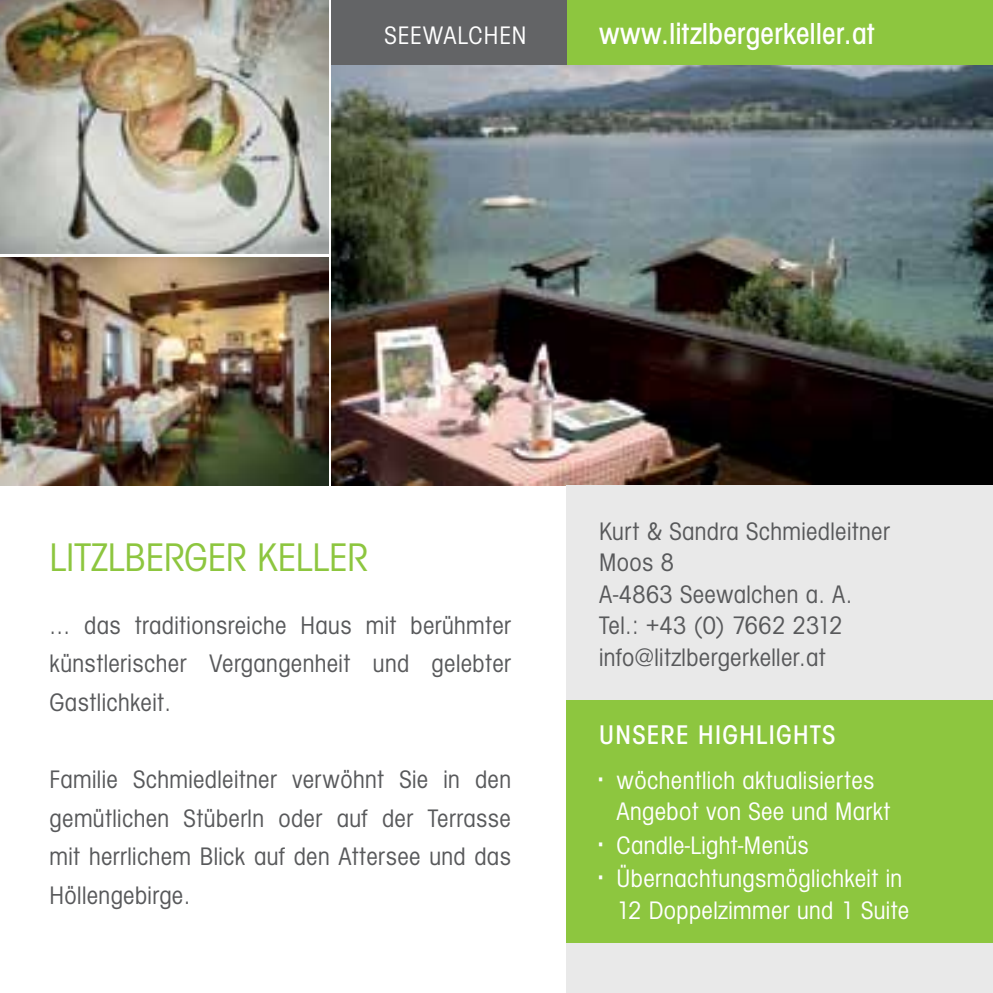
<style>
.page{position:relative;width:993px;height:993px;background:#fff}
.page>*{position:absolute;margin:0;border:0;box-sizing:border-box;transform-origin:0 0}
.t1{font:condensed 41.3px "Avant Gard";color:#8dc63f}
.t2{font:500 condensed 31.5px "Avant Gard";letter-spacing:.015em;color:#fff}
.t3{font:500 condensed 28px "Avant Gard";letter-spacing:.05em;color:#fff}
.t4{font:condensed 26.25px/38.5px "Avant Gard";letter-spacing:.015em;color:#58595b;text-align:justify}
.t5{font:condensed 26.25px "Avant Gard";letter-spacing:.015em;color:#fff}
.t6{font:condensed 26.25px "Avant Gard";letter-spacing:.04em;color:#fff}
.s1{font-weight:500;font-size:28px}
</style>
<div class="page">
<img style="left:331px;top:65px;width:661px;height:420px">
<img style="left:0;top:0;width:328px;height:254px">
<img style="left:0;top:257px;width:328px;height:228px">
<div style="left:566px;top:485px;width:426px;height:507px;background:#e9e9e9"></div>
<div style="left:566px;top:699px;width:426px;height:242px;background:#8dc63f"></div>
<div style="left:566px;top:0;width:426px;height:65px;background:#8dc63f"></div>
<div style="left:331px;top:0;width:235px;height:65px;background:#636466"></div>
<p class="t6" style="left:384px;top:20px;width:143px">Seewalchen</p>
<p class="t2" style="left:599px;top:15px;width:277px">www.litzlbergerkeller.at</p>
<h1 class="t1" style="left:50px;top:534px;width:298px">LITZLBERGER KELLER</h1>
<p class="t4" style="left:50px;top:606px;width:463px">... das traditionsreiche Haus mit berühmter künstlerischer Vergangenheit und gelebter Gastlichkeit.</p>
<p class="t4" style="left:50px;top:760px;width:463px">Familie Schmiedleitner verwöhnt Sie in den gemütlichen Stüberln oder auf der Terrasse mit herrlichem Blick auf den Attersee und das Höllengebirge.</p>
<p class="t4" style="left:599px;top:515px;width:292px;line-height:31.5px;text-align:left">Kurt &amp; Sandra Schmiedleitner<br>Moos 8<br>A-4863 Seewalchen a. A.<br>Tel.: +43 (0) 7662 2312 info@litzlbergerkeller.at</p>
<p class="t3" style="left:599px;top:718px;width:238px">unsere Highlights</p>
<p class="t5" style="left:599px;top:764px;width:277px"><span class="s1">·</span> wöchentlich aktualisiertes</p>
<p class="t5" style="left:599px;top:796px;width:293px">Angebot von See und Markt</p>
<p class="t5" style="left:599px;top:830px;width:211px"><span class="s1">·</span> Candle-Light-Menüs</p>
<p class="t5" style="left:599px;top:863px;width:304px"><span class="s1">·</span> Übernachtungsmöglichkeit in</p>
<p class="t5" style="left:616px;top:895px;width:294px">12 Doppelzimmer und 1 Suite</p>
</div>
